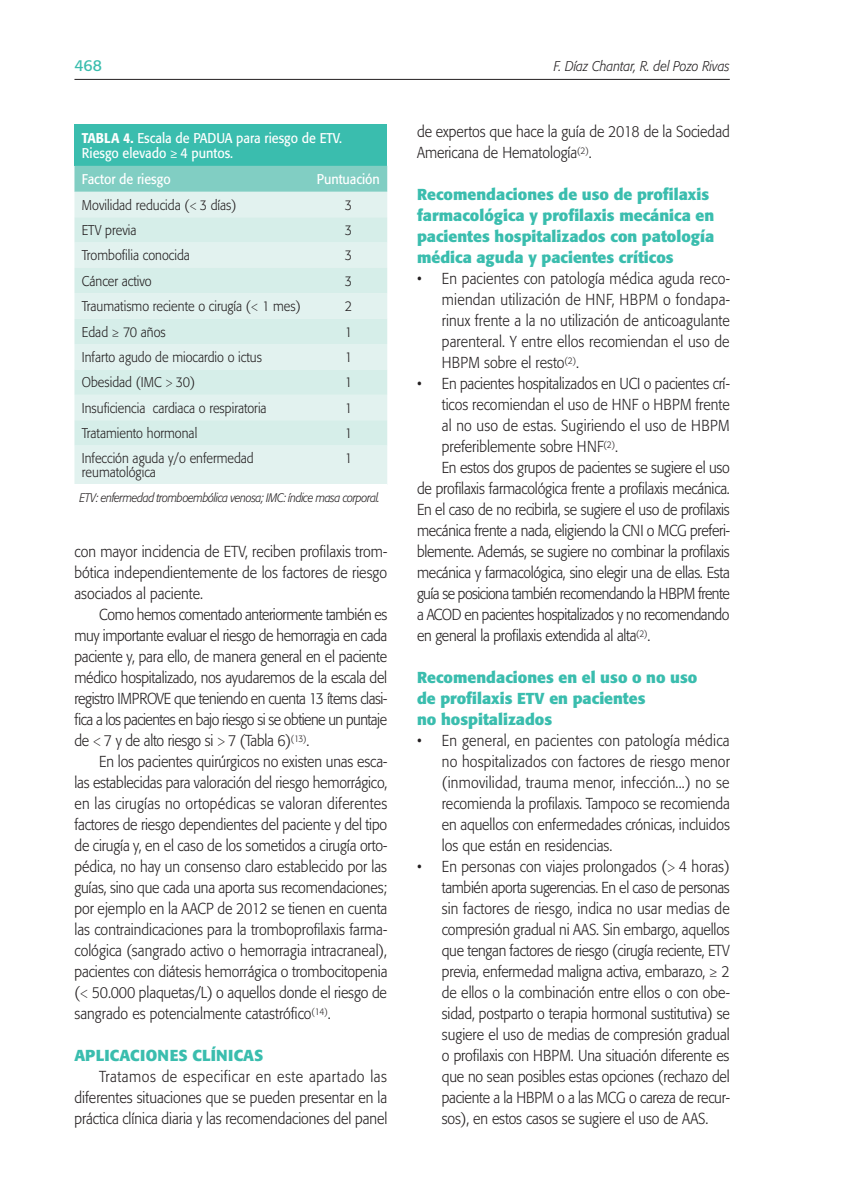
<style>
.page{position:relative;width:844px;height:1191px;background:#fff}
.page>*{position:absolute;margin:0;border:0;box-sizing:border-box;transform-origin:0 0}
.t1{font:300 15.75px/21px "Formata";letter-spacing:-.015em;color:#231f20;text-align:justify;scale:.9 1}
.t2{font:700 15.75px/21px "Formata";color:#3abdae}
.t3{font:300 15.75px "Formata";letter-spacing:-.035em;color:#231f20;scale:.9 1}
.t4{font:300 15.75px "Formata";letter-spacing:.01em;color:#231f20;scale:.9 1}
.t5{font:15.75px "Formata";color:#3abdae}
.t6{font:300 14px/14px "Formata";color:#231f20;scale:.9 1}
.t7{font:14px/15.8px "Formata";color:#fff;scale:.9 1}
.t8{font:italic 300 14px "Formata";color:#231f20;scale:.9 1}
.t9{font:italic 300 12.25px "Formata";letter-spacing:-.035em;color:#231f20;scale:.9 1}
.s1{font-weight:500}
.s2{font-family:"Myriad Pro"}
</style>
<div class="page">
<hr style="left:74px;top:79px;width:655px;height:1px;background:#231f20">
<div style="left:74px;top:124px;width:313px;height:42px;background:#3abdae"></div>
<div style="left:74px;top:166px;width:313px;height:26px;background:#81cec3"></div>
<div style="left:74px;top:192px;width:313px;height:292px;background:#e2f2ef"></div>
<svg style="left:74px;top:217px;width:313px;height:228px;background:#dbefeb"></svg>
<p class="t5" style="left:74px;top:58px;width:29px">468</p>
<p class="t8" style="left:553px;top:60px;width:197px">F. Díaz Chantar, R. del Pozo Rivas</p>
<p class="t7" style="left:82px;top:131px;width:290px"><span class="s1">TABLA 4.</span> Escala de PADUA para riesgo de ETV.<br>Riesgo elevado <span class="s2">≥</span> 4 puntos.</p>
<p class="t7" style="left:82px;top:173px;width:100px">Factor de riesgo</p>
<p class="t7" style="left:317px;top:173px;width:71px">Puntuación</p>
<p class="t6" style="left:82px;top:199px;width:173px">Movilidad reducida (<span class="s2">&lt;</span> 3 días)</p>
<p class="t6" style="left:344px;top:199px;width:10px">3</p>
<p class="t6" style="left:82px;top:224px;width:62px">ETV previa</p>
<p class="t6" style="left:344px;top:224px;width:10px">3</p>
<p class="t6" style="left:82px;top:249px;width:121px">Trombofilia conocida</p>
<p class="t6" style="left:344px;top:249px;width:10px">3</p>
<p class="t6" style="left:82px;top:275px;width:79px">Cáncer activo</p>
<p class="t6" style="left:344px;top:275px;width:10px">3</p>
<p class="t6" style="left:82px;top:300px;width:244px">Traumatismo reciente o cirugía (<span class="s2">&lt;</span> 1 mes)</p>
<p class="t6" style="left:344px;top:300px;width:10px">2</p>
<p class="t6" style="left:82px;top:326px;width:95px">Edad <span class="s2">≥</span> 70 años</p>
<p class="t6" style="left:344px;top:326px;width:10px">1</p>
<p class="t6" style="left:82px;top:351px;width:201px">Infarto agudo de miocardio o ictus</p>
<p class="t6" style="left:344px;top:351px;width:10px">1</p>
<p class="t6" style="left:82px;top:376px;width:127px">Obesidad (IMC <span class="s2">&gt;</span> 30)</p>
<p class="t6" style="left:344px;top:376px;width:10px">1</p>
<p class="t6" style="left:82px;top:402px;width:207px">Insuficiencia cardiaca o respiratoria</p>
<p class="t6" style="left:344px;top:402px;width:10px">1</p>
<p class="t6" style="left:82px;top:427px;width:130px">Tratamiento hormonal</p>
<p class="t6" style="left:344px;top:427px;width:10px">1</p>
<p class="t6" style="left:82px;top:452px;width:192px">Infección aguda y/o enfermedad reumatológica</p>
<p class="t6" style="left:344px;top:452px;width:10px">1</p>
<p class="t9" style="left:79px;top:492px;width:335px">ETV: enfermedad tromboembólica venosa; IMC: índice masa corporal.</p>
<p class="t1" style="left:74px;top:542px;width:349px">con mayor incidencia de ETV, reciben profilaxis trom&shy;bótica independientemente de los factores de riesgo asociados al paciente.</p>
<p class="t1" style="left:74px;top:605px;width:349px;text-indent:25px">Como hemos comentado anteriormente también es muy importante evaluar el riesgo de hemorragia en cada paciente y, para ello, de manera general en el paciente médico hospitalizado, nos ayudaremos de la escala del registro IMPROVE que teniendo en cuenta 13 ítems clasi&shy;fica a los pacientes en bajo riesgo si se obtiene un puntaje de <span class="s2">&lt;</span> 7 y de alto riesgo si <span class="s2">&gt;</span> 7 (Tabla 6)<sup>(13)</sup>.</p>
<p class="t1" style="left:74px;top:752px;width:349px;text-indent:25px">En los pacientes quirúrgicos no existen unas esca&shy;las establecidas para valoración del riesgo hemorrágico, en las cirugías no ortopédicas se valoran diferentes factores de riesgo dependientes del paciente y del tipo de cirugía y, en el caso de los sometidos a cirugía orto&shy;pédica, no hay un consenso claro establecido por las guías, sino que cada una aporta sus recomendaciones; por ejemplo en la AACP de 2012 se tienen en cuenta las contraindicaciones para la tromboprofilaxis farma&shy;cológica (sangrado activo o hemorragia intracraneal), pacientes con diátesis hemorrágica o trombocitopenia (<span class="s2">&lt;</span> 50.000 plaquetas/L) o aquellos donde el riesgo de sangrado es potencialmente catastrófico<sup>(14)</sup>.</p>
<p class="t2" style="left:74px;top:1046px;width:190px">APLICACIONES CLÍNICAS</p>
<p class="t1" style="left:74px;top:1067px;width:349px;text-indent:25px">Tratamos de especificar en este apartado las diferentes situaciones que se pueden presentar en la práctica clínica diaria y las recomendaciones del panel</p>
<p class="t1" style="left:417px;top:122px;width:349px">de expertos que hace la guía de 2018 de la Sociedad<br>Americana de Hematología<sup>(2)</sup>.</p>
<p class="t2" style="left:417px;top:185px;width:298px">Recomendaciones de uso de profilaxis farmacológica y profilaxis mecánica en pacientes hospitalizados con patología médica aguda y pacientes críticos</p>
<p class="t1" style="left:441px;top:269px;width:321px;text-indent:-25px">• En pacientes con patología médica aguda reco&shy;miendan utilización de HNF, HBPM o fondapa&shy;rinux frente a la no utilización de anticoagulante parenteral. Y entre ellos recomiendan el uso de HBPM sobre el resto<sup>(2)</sup>.</p>
<p class="t1" style="left:417px;top:374px;width:349px">• En pacientes hospitalizados en UCI o pacientes crí-</p>
<p class="t1" style="left:441px;top:395px;width:321px">ticos recomiendan el uso de HNF o HBPM frente</p>
<p class="t4" style="left:441px;top:418px;width:321px">al no uso de estas. Sugiriendo el uso de HBPM</p>
<p class="t1" style="left:441px;top:437px;width:197px">preferiblemente sobre HNF<sup>(2)</sup>.</p>
<p class="t1" style="left:441px;top:458px;width:321px">En estos dos grupos de pacientes se sugiere el uso</p>
<p class="t1" style="left:417px;top:479px;width:349px">de profilaxis farmacológica frente a profilaxis mecánica.</p>
<p class="t1" style="left:417px;top:500px;width:349px">En el caso de no recibirla, se sugiere el uso de profilaxis</p>
<p class="t1" style="left:417px;top:521px;width:349px">mecánica frente a nada, eligiendo la CNI o MCG preferi-</p>
<p class="t1" style="left:417px;top:542px;width:349px">blemente. Además, se sugiere no combinar la profilaxis</p>
<p class="t1" style="left:417px;top:563px;width:349px">mecánica y farmacológica, sino elegir una de ellas. Esta</p>
<p class="t3" style="left:417px;top:586px;width:349px">guía se posiciona también recomendando la HBPM frente</p>
<p class="t1" style="left:417px;top:605px;width:348px">a ACOD en pacientes hospitalizados y no recomendando</p>
<p class="t1" style="left:417px;top:626px;width:261px">en general la profilaxis extendida al alta<sup>(2)</sup>.</p>
<p class="t2" style="left:417px;top:668px;width:282px">Recomendaciones en el uso o no uso de profilaxis ETV en pacientes<br>no hospitalizados</p>
<p class="t1" style="left:441px;top:731px;width:321px;text-indent:-25px">• En general, en pacientes con patología médica no hospitalizados con factores de riesgo menor (inmovilidad, trauma menor, infección...) no se recomienda la profilaxis. Tampoco se recomienda en aquellos con enfermedades crónicas, incluidos los que están en residencias.</p>
<p class="t1" style="left:441px;top:857px;width:321px;text-indent:-25px">• En personas con viajes prolongados (<span class="s2">&gt;</span> 4 horas) también aporta sugerencias. En el caso de personas sin factores de riesgo, indica no usar medias de compresión gradual ni AAS. Sin embargo, aquellos que tengan factores de riesgo (cirugía reciente, ETV previa, enfermedad maligna activa, embarazo, <span class="s2">≥</span> 2 de ellos o la combinación entre ellos o con obe&shy;sidad, postparto o terapia hormonal sustitutiva) se sugiere el uso de medias de compresión gradual o profilaxis con HBPM. Una situación diferente es que no sean posibles estas opciones (rechazo del paciente a la HBPM o a las MCG o careza de recur&shy;sos), en estos casos se sugiere el uso de AAS.</p>
</div>
